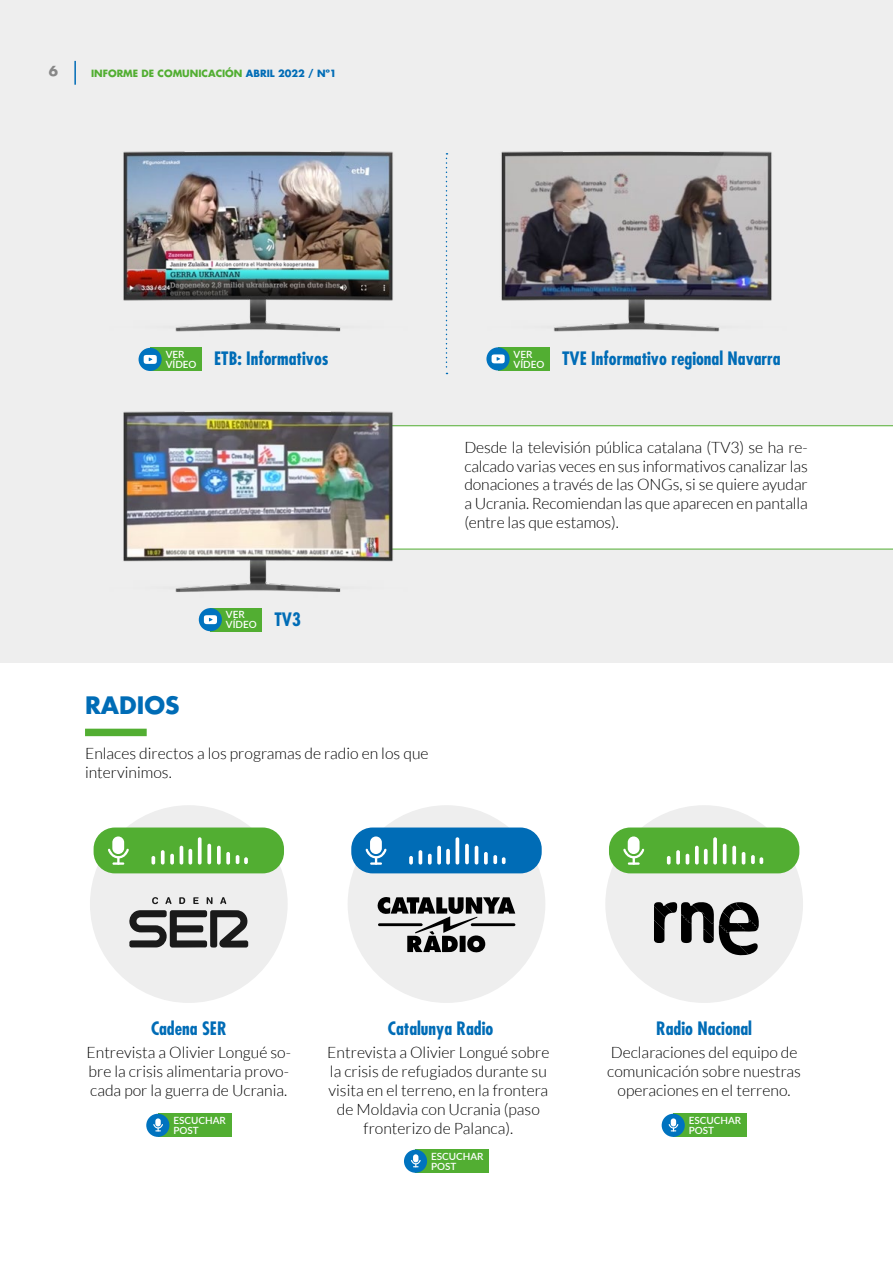
<style>
.page{position:relative;width:893px;height:1263px;background:#fff}
.page>*{position:absolute;margin:0;border:0;box-sizing:border-box;transform-origin:0 0}
.t1{font:700 23.4px "Futura LT";color:#006cb6}
.t2{font:700 condensed 18px "Futura Std";color:#006cb6}
.t3{font:300 15.75px/18.9px "Lato";color:#000}
.t4{font:700 13.5px "Futura LT";color:#878787}
.t5{font:600 9.9px/9.9px "Lato";color:#fff}
.t6{font:700 9.75px "Futura LT";color:#52ae32}
.s1{color:#006cb6}
</style>
<div class="page">
<div style="left:0;top:0;width:893px;height:662px;background:#eee"></div>
<div style="left:357px;top:426px;width:536px;height:123px;background:#fff"></div>
<hr style="left:309px;top:549px;width:584px;height:1px;background:#52ae32">
<hr style="left:309px;top:425px;width:584px;height:1px;background:#52ae32">
<div style="left:90px;top:805px;width:198px;height:198px;background:#eee;border-radius:50%"></div>
<div style="left:94px;top:827px;width:190px;height:46px;background:#52ae32;border-radius:21px"></div>
<svg style="left:108px;top:849px;width:21px;height:16px"></svg>
<div style="left:112px;top:836px;width:12px;height:18px;background:#fff;border-radius:6px"></div>
<svg style="left:151px;top:856px;width:4px;height:8px"></svg>
<svg style="left:161px;top:850px;width:4px;height:14px"></svg>
<svg style="left:170px;top:854px;width:4px;height:10px"></svg>
<hr style="left:180px;top:846px;width:3px;height:18px;background:#fff;border-radius:2px">
<hr style="left:189px;top:849px;width:3px;height:15px;background:#fff;border-radius:2px">
<svg style="left:198px;top:837px;width:4px;height:27px"></svg>
<svg style="left:207px;top:844px;width:4px;height:20px"></svg>
<svg style="left:217px;top:846px;width:4px;height:18px"></svg>
<svg style="left:226px;top:852px;width:4px;height:12px"></svg>
<svg style="left:236px;top:855px;width:12px;height:9px"></svg>
<svg style="left:129px;top:910px;width:119px;height:38px"></svg>
<svg style="left:207px;top:897px;width:6px;height:7px"></svg>
<svg style="left:179px;top:897px;width:6px;height:7px"></svg>
<svg style="left:193px;top:897px;width:6px;height:7px"></svg>
<svg style="left:165px;top:897px;width:7px;height:7px"></svg>
<svg style="left:220px;top:897px;width:6px;height:7px"></svg>
<svg style="left:152px;top:897px;width:6px;height:7px"></svg>
<div style="left:158px;top:1114px;width:73px;height:23px;background:#52ae32"></div>
<div style="left:146px;top:1114px;width:23px;height:23px;background:#0073bf;border-radius:50%"></div>
<svg style="left:153px;top:1124px;width:10px;height:7px"></svg>
<div style="left:155px;top:1118px;width:6px;height:8px;background:#fff;border-radius:3px"></div>
<div style="left:416px;top:1150px;width:73px;height:23px;background:#52ae32"></div>
<div style="left:404px;top:1150px;width:23px;height:23px;background:#0073bf;border-radius:50%"></div>
<svg style="left:411px;top:1160px;width:10px;height:7px"></svg>
<div style="left:413px;top:1154px;width:5px;height:8px;background:#fff;border-radius:3px"></div>
<div style="left:673px;top:1114px;width:74px;height:23px;background:#52ae32"></div>
<div style="left:662px;top:1114px;width:23px;height:23px;background:#0073bf;border-radius:50%"></div>
<svg style="left:669px;top:1124px;width:9px;height:7px"></svg>
<div style="left:671px;top:1118px;width:5px;height:8px;background:#fff;border-radius:3px"></div>
<div style="left:348px;top:805px;width:197px;height:198px;background:#eee;border-radius:50%"></div>
<div style="left:351px;top:827px;width:191px;height:46px;background:#006cb6;border-radius:21px"></div>
<svg style="left:365px;top:849px;width:22px;height:16px"></svg>
<div style="left:370px;top:836px;width:12px;height:18px;background:#fff;border-radius:6px"></div>
<svg style="left:409px;top:856px;width:4px;height:8px"></svg>
<hr style="left:419px;top:850px;width:3px;height:14px;background:#fff;border-radius:2px">
<svg style="left:428px;top:854px;width:4px;height:10px"></svg>
<svg style="left:437px;top:846px;width:4px;height:18px"></svg>
<svg style="left:446px;top:849px;width:4px;height:15px"></svg>
<hr style="left:456px;top:837px;width:3px;height:27px;background:#fff;border-radius:2px">
<svg style="left:465px;top:844px;width:4px;height:20px"></svg>
<hr style="left:475px;top:846px;width:3px;height:18px;background:#fff;border-radius:2px">
<svg style="left:484px;top:852px;width:4px;height:12px"></svg>
<svg style="left:493px;top:855px;width:13px;height:9px"></svg>
<svg style="left:377px;top:897px;width:138px;height:55px"></svg>
<div style="left:605px;top:805px;width:198px;height:198px;background:#eee;border-radius:50%"></div>
<div style="left:609px;top:827px;width:190px;height:46px;background:#52ae32;border-radius:21px"></div>
<svg style="left:623px;top:849px;width:21px;height:16px"></svg>
<div style="left:628px;top:836px;width:11px;height:18px;background:#fff;border-radius:6px"></div>
<svg style="left:667px;top:856px;width:4px;height:8px"></svg>
<svg style="left:676px;top:850px;width:4px;height:14px"></svg>
<svg style="left:686px;top:854px;width:3px;height:10px"></svg>
<svg style="left:695px;top:846px;width:4px;height:18px"></svg>
<svg style="left:704px;top:849px;width:4px;height:15px"></svg>
<svg style="left:713px;top:837px;width:4px;height:27px"></svg>
<hr style="left:723px;top:844px;width:3px;height:20px;background:#fff;border-radius:2px">
<svg style="left:732px;top:846px;width:4px;height:18px"></svg>
<svg style="left:742px;top:852px;width:3px;height:12px"></svg>
<svg style="left:751px;top:855px;width:12px;height:9px"></svg>
<svg style="left:654px;top:902px;width:105px;height:53px"></svg>
<hr style="left:74px;top:61px;width:2px;height:24px;background:#006cb6">
<img style="left:487px;top:151px;width:285px;height:219px">
<div style="left:498px;top:347px;width:51px;height:23px;background:#52ae32"></div>
<svg style="left:486px;top:347px;width:24px;height:23px"></svg>
<svg style="left:492px;top:354px;width:13px;height:9px"></svg>
<img style="left:123px;top:151px;width:270px;height:220px">
<img style="left:123px;top:411px;width:322px;height:220px">
<div style="left:150px;top:348px;width:51px;height:23px;background:#52ae32"></div>
<div style="left:139px;top:348px;width:23px;height:23px;background:#0073bf;border-radius:50%"></div>
<svg style="left:144px;top:355px;width:13px;height:9px"></svg>
<div style="left:210px;top:608px;width:51px;height:23px;background:#52ae32"></div>
<div style="left:199px;top:608px;width:23px;height:23px;background:#0073bf;border-radius:50%"></div>
<svg style="left:204px;top:615px;width:13px;height:9px"></svg>
<div style="left:85px;top:729px;width:62px;height:7px;background:#52ae32"></div>
<svg style="left:446px;top:153px;width:1px;height:221px"></svg>
<p class="t4" style="left:49px;top:62px;width:11px">6</p>
<p class="t6" style="left:91px;top:67px;width:247px">INFORME DE COMUNICACIÓN <span class="s1">ABRIL 2022 / Nº1</span></p>
<p class="t5" style="left:166px;top:349px;width:32px">VER<br>VÍDEO</p>
<p class="t2" style="left:214px;top:347px;width:116px">ETB: Informativos</p>
<h1 class="t1" style="left:85px;top:690px;width:96px">RADIOS</h1>
<p class="t5" style="left:226px;top:609px;width:32px">VER<br>VÍDEO</p>
<p class="t2" style="left:274px;top:608px;width:28px">TV3</p>
<p class="t3" style="left:85px;top:744px;width:345px">Enlaces directos a los programas de radio en los que intervinimos.</p>
<p class="t2" style="left:514px;top:347px;width:269px"><sub>VÍDEO</sub> TVE Informativo regional Navarra</p>
<p class="t5" style="left:514px;top:349px;width:20px">VER</p>
<p class="t3" style="left:464px;top:438px;width:345px;text-align:justify">Desde la televisión pública catalana (TV3) se ha re&shy;calcado varias veces en sus informativos canalizar las donaciones a través de las ONGs, si se quiere ayudar a Ucrania. Recomiendan las que aparecen en pantalla (entre las que estamos).</p>
<p class="t2" style="left:151px;top:1017px;width:77px">Cadena SER</p>
<p class="t3" style="left:87px;top:1043px;width:206px">Entrevista a Olivier Longué so&shy;bre la crisis alimentaria provo&shy;cada por la guerra de Ucrania.</p>
<p class="t5" style="left:173px;top:1115px;width:54px">ESCUCHAR<br>POST</p>
<p class="t2" style="left:388px;top:1017px;width:107px">Catalunya Radio</p>
<p class="t3" style="left:327px;top:1043px;width:224px;text-align:center">Entrevista a Olivier Longué sobre la crisis de refugiados durante su visita en el terreno, en la frontera de Moldavia con Ucrania (paso fronterizo de Palanca).</p>
<p class="t5" style="left:431px;top:1151px;width:54px">ESCUCHAR<br>POST</p>
<p class="t2" style="left:656px;top:1017px;width:97px">Radio Nacional</p>
<p class="t3" style="left:607px;top:1043px;width:195px;text-align:center">Declaraciones del equipo de comunicación sobre nuestras operaciones en el terreno.</p>
<p class="t5" style="left:689px;top:1115px;width:54px">ESCUCHAR<br>POST</p>
</div>
